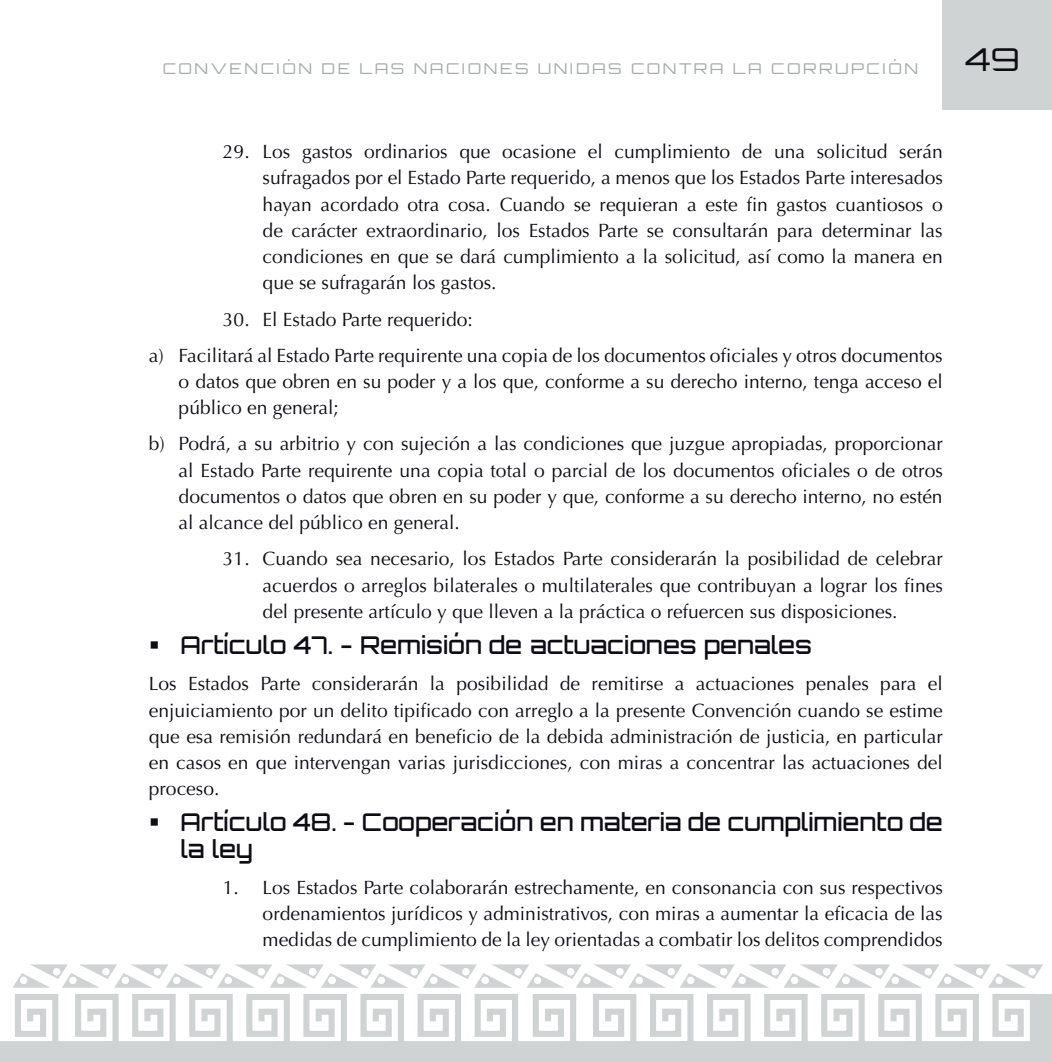
<style>
.page{position:relative;width:1052px;height:1062px;background:#fff}
.page>*{position:absolute;margin:0;border:0;box-sizing:border-box;transform-origin:0 0}
.t1{font:300 31.5px "Orbitron";color:#0e0c15;scale:1.1 1}
.t2{font:500 24.5px/26.2px "Orbitron";color:#0e0c15}
.t3{font:19.25px/26.2px "Optima LT Std";color:#0e0c15;text-align:justify}
.t4{font:300 14.88px "Orbitron";letter-spacing:.15em;color:#a6abad;scale:1.1 1}
</style>
<div class="page">
<div style="left:943px;top:0;width:109px;height:109px;background:#d0d3d3"></div>
<div style="left:0;top:1047px;width:1049px;height:15px;background:#d0d3d3"></div>
<div style="left:1031px;top:994px;width:20px;height:68px;background:#d0d3d3"></div>
<svg style="left:0;top:964px;width:1043px;height:83px"></svg>
<div style="left:842px;top:976px;width:7px;height:8px;background:#fff;border-radius:50%"></div>
<div style="left:823px;top:968px;width:7px;height:7px;background:#fff;border-radius:50%"></div>
<div style="left:328px;top:976px;width:8px;height:8px;background:#fff;border-radius:50%"></div>
<div style="left:309px;top:968px;width:7px;height:7px;background:#fff;border-radius:50%"></div>
<p class="t4" style="left:163px;top:59px;width:688px">CONVENCIÓN DE LAS NACIONES UNIDAS CONTRA LA CORRUPCIÓN</p>
<h1 class="t1" style="left:965px;top:39px;width:51px">49</h1>
<p class="t3" style="left:263px;top:139px;width:682px;text-indent:-40px">29. Los gastos ordinarios que ocasione el cumplimiento de una solicitud serán sufragados por el Estado Parte requerido, a menos que los Estados Parte interesados hayan acordado otra cosa. Cuando se requieran a este fin gastos cuantiosos o de carácter extraordinario, los Estados Parte se consultarán para determinar las condiciones en que se dará cumplimiento a la solicitud, así como la manera en que se sufragarán los gastos.</p>
<p class="t3" style="left:149px;top:301px;width:795px;line-height:36.2px;text-indent:74px">30. El Estado Parte requerido:<br>a) Facilitará al Estado Parte requirente una copia de los documentos oficiales y otros documentos</p>
<p class="t3" style="left:179px;top:368px;width:765px">o datos que obren en su poder y a los que, conforme a su derecho interno, tenga acceso el público en general;</p>
<p class="t3" style="left:179px;top:431px;width:765px;text-indent:-30px">b) Podrá, a su arbitrio y con sujeción a las condiciones que juzgue apropiadas, proporcionar al Estado Parte requirente una copia total o parcial de los documentos oficiales o de otros documentos o datos que obren en su poder y que, conforme a su derecho interno, no estén al alcance del público en general.</p>
<p class="t3" style="left:263px;top:546px;width:681px;text-indent:-40px">31. Cuando sea necesario, los Estados Parte considerarán la posibilidad de celebrar acuerdos o arreglos bilaterales o multilaterales que contribuyan a lograr los fines del presente artículo y que lleven a la práctica o refuercen sus disposiciones.</p>
<p class="t2" style="left:180px;top:631px;width:633px">Artículo 47. - Remisión de actuaciones penales</p>
<p class="t3" style="left:149px;top:671px;width:795px">Los Estados Parte considerarán la posibilidad de remitirse a actuaciones penales para el enjuiciamiento por un delito tipificado con arreglo a la presente Convención cuando se estime que esa remisión redundará en beneficio de la debida administración de justicia, en particular en casos en que intervengan varias jurisdicciones, con miras a concentrar las actuaciones del proceso.</p>
<p class="t2" style="left:180px;top:809px;width:764px">Artículo 48. - Cooperación en materia de cumplimiento de la ley</p>
<p class="t3" style="left:263px;top:874px;width:681px;text-indent:-40px">1. Los Estados Parte colaborarán estrechamente, en consonancia con sus respectivos ordenamientos jurídicos y administrativos, con miras a aumentar la eficacia de las medidas de cumplimiento de la ley orientadas a combatir los delitos comprendidos</p>
</div>
